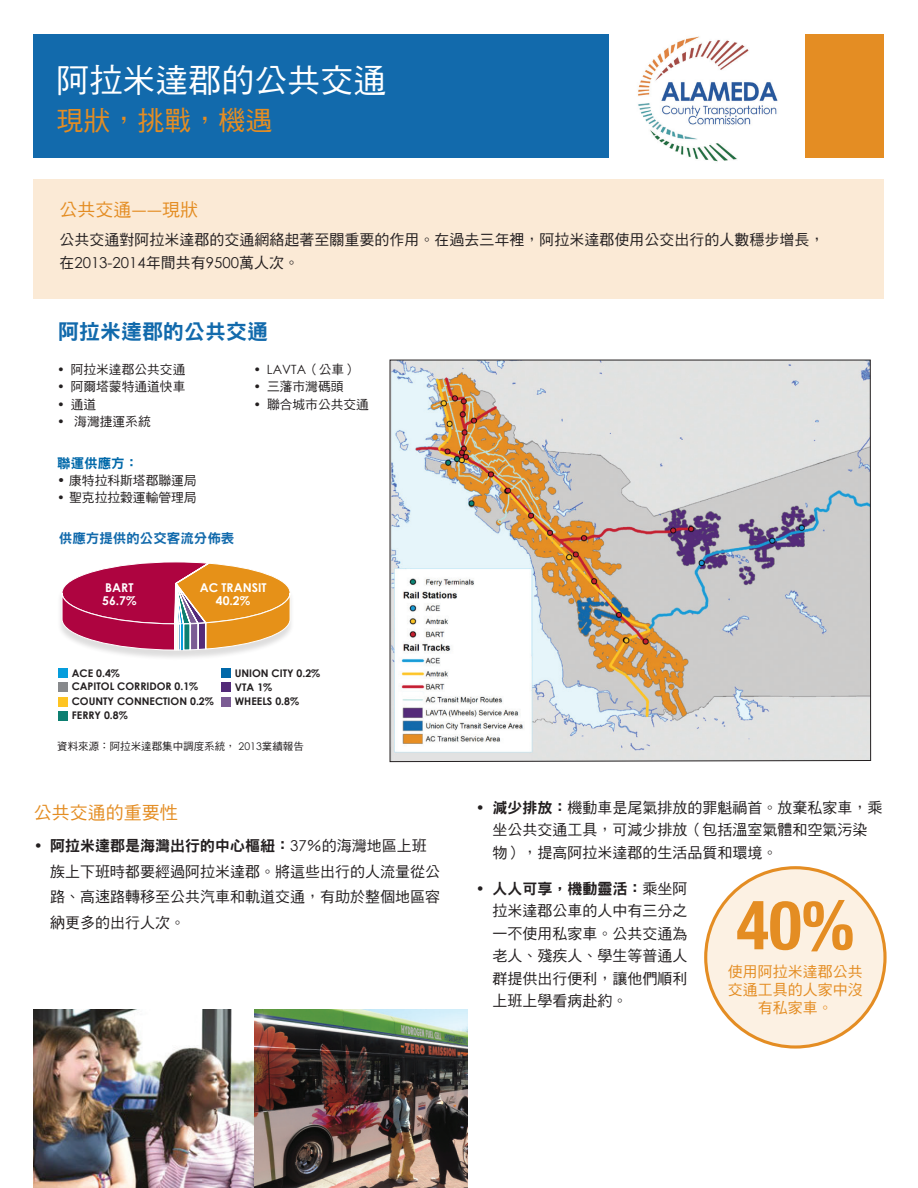
<style>
.page{position:relative;width:918px;height:1188px;background:#fff}
.page>*{position:absolute;margin:0;border:0;box-sizing:border-box;transform-origin:0 0}
.t1{font:700 condensed 67.95px "Helvetica Neue LT Std";color:#e48d23}
.t2{font:33px "DF Hei Std W5";color:#fff}
.t3{font:27px "DF Hei Std W5";color:#e48d23}
.t4{font:21px "DF Hei Std W9";color:#126aac}
.t5{font:18px "DF Hei Std W5";color:#e48d23}
.t6{font:15px/22.5px "DF Hei Std W5";color:#231f20;text-align:justify}
.t7{font:15px "DF Hei Std W9";color:#231f20}
.t8{font:15px/18px "DF Hei Std W5";color:#e48d23;text-align:center}
.t9{font:15px "Century Gothic";color:#231f20}
.t10{font:13.5px "DF Hei Std W9";color:#126aac}
.t11{font:13.5px "DF Hei Std W9";color:#0068a9}
.t12{font:12.75px "DF Hei Std W5";color:#231f20}
.t13{font:12.75px "Century Gothic";color:#231f20}
.t14{font:700 12.15px/12.9px "Century Gothic";color:#fff}
.t15{font:700 10.5px/14.5px "Century Gothic";color:#231f20}
.t16{font:10.5px "DF Hei Std W5";color:#231f20}
.s1{font-family:"Georgia"}
.s2{font-family:"DF Hei Std W5"}
.s3{font-family:"Century Gothic"}
.s4{font-family:"Century Gothic";font-size:13.5px}
.s5{font-family:"Century Gothic";font-weight:700}
.s6{font-family:"DF Hei Std W9"}
</style>
<div class="page">
<div style="left:34px;top:34px;width:575px;height:124px;background:#126aac"></div>
<div style="left:806px;top:34px;width:78px;height:124px;background:#e48d23"></div>
<img style="left:638px;top:36px;width:140px;height:126px">
<div style="left:34px;top:180px;width:850px;height:119px;background:#fbead6"></div>
<svg style="left:389px;top:359px;width:482px;height:403px;background:#d3cec8"></svg>
<img style="left:254px;top:1010px;width:214px;height:178px">
<img style="left:34px;top:1010px;width:220px;height:178px">
<div style="left:706px;top:868px;width:179px;height:179px;background:#fcf1e3;border-radius:50%"></div>
<div style="left:221px;top:682px;width:10px;height:10px;background:#532b79"></div>
<div style="left:221px;top:697px;width:10px;height:10px;background:#7b5c94"></div>
<div style="left:58px;top:712px;width:10px;height:9px;background:#0d7f71"></div>
<div style="left:58px;top:698px;width:10px;height:9px;background:#fec422"></div>
<div style="left:58px;top:669px;width:10px;height:9px;background:#069ddc"></div>
<div style="left:58px;top:682px;width:10px;height:10px;background:#87898c"></div>
<div style="left:58px;top:564px;width:237px;height:97px;background:#231f20;opacity:.15"></div>
<svg style="left:62px;top:562px;width:229px;height:116px"></svg>
<h2 class="t2" style="left:56px;top:62px;width:331px">阿拉米達郡的公共交通</h2>
<h3 class="t3" style="left:56px;top:106px;width:217px">現狀，挑戰，機遇</h3>
<p class="t5" style="left:59px;top:200px;width:140px">公共交通<span class="s1">——</span>現狀</p>
<p class="t6" style="left:59px;top:228px;width:766px">公共交通對阿拉米達郡的交通網絡起著至關重要的作用。在過去三年裡，阿拉米達郡使用公交出行的人數穩步增長，</p>
<p class="t9" style="left:59px;top:252px;width:241px"><span class="s2">在</span>2013-2014<span class="s2">年間共有</span>9500<span class="s2">萬人次。</span></p>
<h3 class="t4" style="left:58px;top:320px;width:212px">阿拉米達郡的公共交通</h3>
<p class="t12" style="left:57px;top:363px;width:130px"><span class="s3">•</span> 阿拉米達郡公共交通</p>
<p class="t12" style="left:57px;top:380px;width:130px"><span class="s3">•</span> 阿爾塔蒙特通道快車</p>
<p class="t12" style="left:57px;top:397px;width:41px"><span class="s3">•</span> 通道</p>
<p class="t12" style="left:57px;top:415px;width:95px"><span class="s3">•</span> 海灣捷運系統</p>
<p class="t11" style="left:57px;top:456px;width:83px">聯運供應方：</p>
<p class="t12" style="left:57px;top:474px;width:141px"><span class="s4">•</span> 康特拉科斯塔郡聯運局</p>
<p class="t12" style="left:57px;top:491px;width:141px"><span class="s3">•</span> 聖克拉拉穀運輸管理局</p>
<p class="t10" style="left:59px;top:531px;width:177px">供應方提供的公交客流分佈表</p>
<p class="t13" style="left:254px;top:361px;width:105px">• LAVTA<span class="s2">（公車）</span></p>
<p class="t12" style="left:254px;top:380px;width:92px"><span class="s3">•</span> 三藩市灣碼頭</p>
<p class="t12" style="left:254px;top:397px;width:117px"><span class="s3">•</span> 聯合城市公共交通</p>
<p class="t14" style="left:102px;top:580px;width:36px">BART<br>56.7%</p>
<p class="t14" style="left:200px;top:581px;width:68px;text-align:center">AC TRANSIT<br>40.2%</p>
<p class="t15" style="left:72px;top:666px;width:128px;line-height:13.5px">ACE 0.4%<br>CAPITOL CORRIDOR 0.1%</p>
<p class="t15" style="left:72px;top:694px;width:144px">COUNTY CONNECTION 0.2%</p>
<p class="t15" style="left:72px;top:708px;width:57px">FERRY 0.8%</p>
<p class="t15" style="left:235px;top:666px;width:87px">UNION CITY 0.2%</p>
<p class="t15" style="left:235px;top:679px;width:66px">VTA 1%<br>WHEELS 0.8%</p>
<p class="t16" style="left:57px;top:740px;width:248px">資料來源：阿拉米達郡集中調度系統， <span class="s3">2013</span>業績報告</p>
<p class="t5" style="left:34px;top:803px;width:145px">公共交通的重要性</p>
<p class="t7" style="left:34px;top:838px;width:395px"><span class="s3">•</span> 阿拉米達郡是海灣出行的中心樞紐：<span class="s3">37</span><span class="s2">％的海灣地區上班</span></p>
<p class="t6" style="left:50px;top:858px;width:391px;line-height:25.5px">族上下班時都要經過阿拉米達郡。將這些出行的人流量從公路、高速路轉移至公共汽車和軌道交通，有助於整個地區容納更多的出行人次。</p>
<p class="t6" style="left:492px;top:796px;width:391px;text-align:left;text-indent:-16px"><span class="s5">•</span> <span class="s6">減少排放：</span>機動車是尾氣排放的罪魁禍首。放棄私家車，乘坐公共交通工具，可減少排放（包括溫室氣體和空氣污染物），提高阿拉米達郡的生活品質和環境。</p>
<p class="t7" style="left:476px;top:880px;width:213px"><span class="s5">•</span> 人人可享，機動靈活：<span class="s2">乘坐阿</span></p>
<p class="t6" style="left:492px;top:899px;width:196px">拉米達郡公車的人中有三分之一不使用私家車。公共交通為老人、殘疾人、學生等普通人群提供出行便利，讓他們順利上班上學看病赴約。</p>
<h1 class="t1" style="left:736px;top:884px;width:120px">40%</h1>
<p class="t8" style="left:728px;top:962px;width:136px">使用阿拉米達郡公共交通工具的人家中沒有私家車。</p>
</div>
